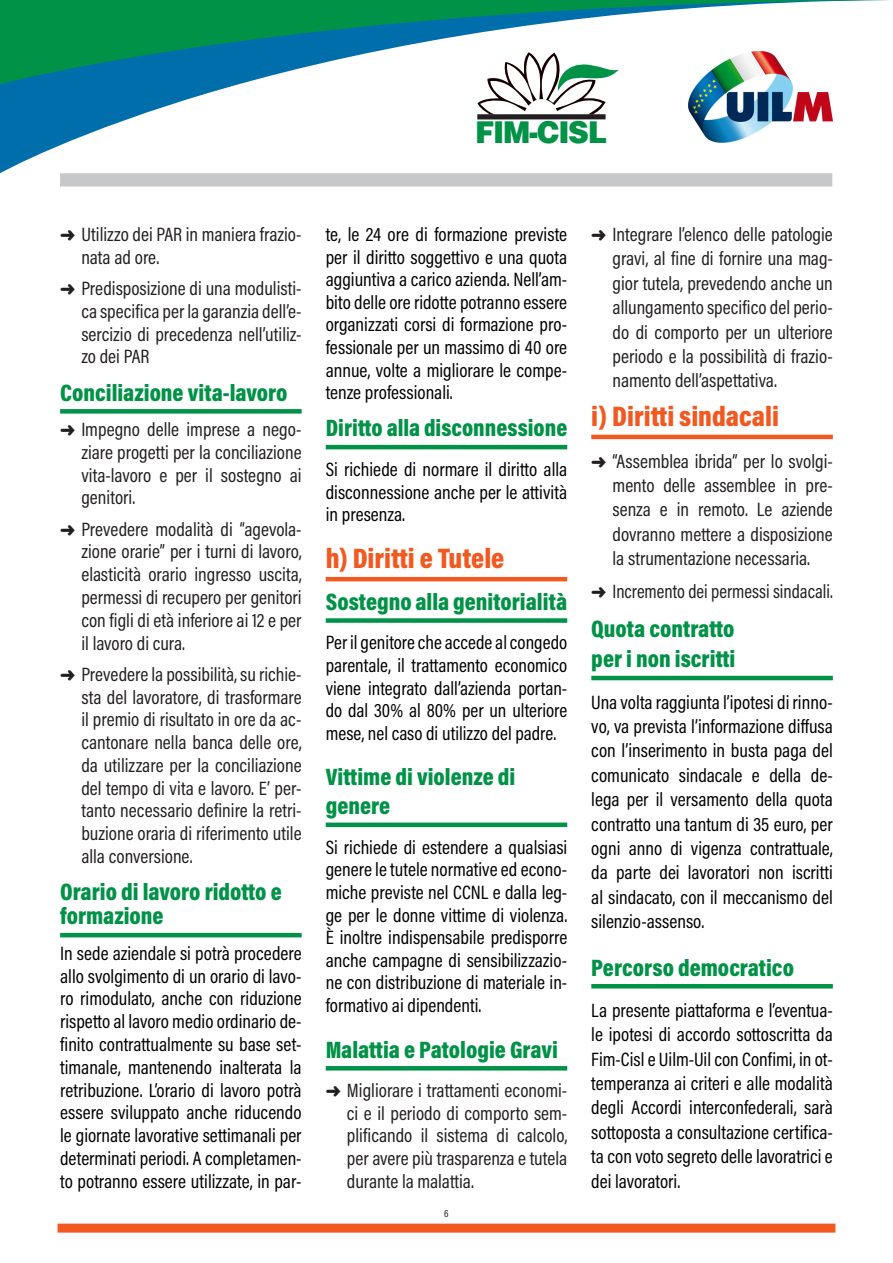
<style>
.page{position:relative;width:893px;height:1263px;background:#fff}
.page>*{position:absolute;margin:0;border:0;box-sizing:border-box;transform-origin:0 0}
.t1{font:900 30px "Helvetica";letter-spacing:-.045em;color:#009247;scale:.96 1}
.tiitoletto_ok{font:900 28.5px "Acumin Pro Cond";color:#f15921}
.tiitoletto_ok-2{font:900 24px/24.3px "Acumin Pro Cond";color:#009247}
.elenco_puntato{font:19.5px/22.6px "Acumin Pro Cond";color:#000;text-align:justify}
.t2{font:19.5px/22.8px "Acumin Pro Cond";color:#231f20;text-align:justify}
.t3{font:19.5px "Acumin Pro Cond";color:#231f20;scale:.96 1}
.t4{font:10.5px "Acumin Pro Cond";color:#231f20}
</style>
<div class="page">
<div style="left:58px;top:1223px;width:777px;height:9px;background:#f15921"></div>
<div style="left:60px;top:173px;width:772px;height:13px;background:#c7c8ca"></div>
<svg style="left:0;top:84px;width:833px;height:89px"></svg>
<svg style="left:0;top:0;width:890px;height:84px"></svg>
<div style="left:477px;top:114px;width:129px;height:5px;background:#231f20"></div>
<svg style="left:477px;top:52px;width:142px;height:62px"></svg>
<img style="left:689px;top:51px;width:143px;height:96px">
<div style="left:60px;top:409px;width:242px;height:5px;background:#009247"></div>
<hr style="left:60px;top:933px;width:242px;height:4px;background:#009247">
<hr style="left:326px;top:445px;width:241px;height:4px;background:#009247">
<hr style="left:326px;top:577px;width:241px;height:4px;background:#f15921">
<div style="left:326px;top:618px;width:241px;height:5px;background:#009247"></div>
<div style="left:326px;top:822px;width:241px;height:5px;background:#009247"></div>
<svg style="left:326px;top:1066px;width:241px;height:4px"></svg>
<hr style="left:591px;top:435px;width:242px;height:4px;background:#f15921">
<hr style="left:591px;top:676px;width:242px;height:4px;background:#009247">
<hr style="left:591px;top:984px;width:242px;height:4px;background:#009247">
<h1 class="t1" style="left:475px;top:113px;width:139px">FIM-CISL</h1>
<p class="t2" style="left:81px;top:222px;width:222px;text-indent:-21px">➜ Utilizzo dei PAR in maniera frazio&shy;nata ad ore.</p>
<p class="t2" style="left:81px;top:276px;width:222px;text-indent:-21px">➜ Predisposizione di una modulisti&shy;ca specifica per la garanzia dell’e&shy;sercizio di precedenza nell’utiliz&shy;zo dei PAR</p>
<p class="tiitoletto_ok-2" style="left:60px;top:380px;width:229px">Conciliazione vita-lavoro</p>
<p class="t2" style="left:81px;top:418px;width:222px;text-indent:-21px">➜ Impegno delle imprese a nego&shy;ziare progetti per la conciliazione vita-lavoro e per il sostegno ai genitori.</p>
<p class="t2" style="left:81px;top:517px;width:222px;text-indent:-21px">➜ Prevedere modalità di “agevola&shy;zione orarie” per i turni di lavoro, elasticità orario ingresso uscita, permessi di recupero per genitori con figli di età inferiore ai 12 e per il lavoro di cura.</p>
<p class="t2" style="left:81px;top:662px;width:222px;text-indent:-21px">➜ Prevedere la possibilità, su richie&shy;sta del lavoratore, di trasformare il premio di risultato in ore da ac&shy;cantonare nella banca delle ore, da utilizzare per la conciliazione del tempo di vita e lavoro. E’ per&shy;tanto necessario definire la retri&shy;buzione oraria di riferimento utile alla conversione.</p>
<p class="tiitoletto_ok-2" style="left:60px;top:879px;width:223px">Orario di lavoro ridotto e formazione</p>
<p class="elenco_puntato" style="left:60px;top:941px;width:243px">In sede aziendale si potrà procedere allo svolgimento di un orario di lavo&shy;ro rimodulato, anche con riduzione rispetto al lavoro medio ordinario de&shy;finito contrattualmente su base set&shy;timanale, mantenendo inalterata la retribuzione. L’orario di lavoro potrà essere sviluppato anche riducendo le giornate lavorative settimanali per determinati periodi. A completamen&shy;to potranno essere utilizzate, in par-</p>
<p class="elenco_puntato" style="left:326px;top:223px;width:243px">te, le 24 ore di formazione previste per il diritto soggettivo e una quota aggiuntiva a carico azienda. Nell’am&shy;bito delle ore ridotte potranno essere organizzati corsi di formazione pro&shy;fessionale per un massimo di 40 ore annue, volte a migliorare le compe&shy;tenze professionali.</p>
<p class="tiitoletto_ok-2" style="left:326px;top:415px;width:243px">Diritto alla disconnessione</p>
<p class="elenco_puntato" style="left:326px;top:457px;width:243px">Si richiede di normare il diritto alla disconnessione anche per le attività in presenza.</p>
<p class="tiitoletto_ok" style="left:326px;top:540px;width:180px">h) Diritti e Tutele</p>
<p class="tiitoletto_ok-2" style="left:326px;top:589px;width:243px">Sostegno alla genitorialità</p>
<p class="elenco_puntato" style="left:326px;top:631px;width:243px">Per il genitore che accede al congedo parentale, il trattamento economico viene integrato dall’azienda portan&shy;do dal 30% al 80% per un ulteriore mese, nel caso di utilizzo del padre.</p>
<p class="tiitoletto_ok-2" style="left:326px;top:762px;width:191px;line-height:28.7px">Vittime di violenze di genere</p>
<p class="elenco_puntato" style="left:326px;top:835px;width:243px">Si richiede di estendere a qualsiasi genere le tutele normative ed econo&shy;miche previste nel CCNL e dalla leg&shy;ge per le donne vittime di violenza.<br>È inoltre indispensabile predisporre anche campagne di sensibilizzazio&shy;ne con distribuzione di materiale in&shy;formativo ai dipendenti.</p>
<p class="tiitoletto_ok-2" style="left:326px;top:1036px;width:234px">Malattia e Patologie Gravi</p>
<p class="t2" style="left:347px;top:1079px;width:222px;text-indent:-21px">➜ Migliorare i trattamenti economi&shy;ci e il periodo di comporto sem&shy;plificando il sistema di calcolo, per avere più trasparenza e tutela durante la malattia.</p>
<p class="t4" style="left:444px;top:1206px;width:6px">6</p>
<p class="t2" style="left:613px;top:222px;width:222px;line-height:24.5px;text-indent:-21px">➜ Integrare l’elenco delle patologie gravi, al fine di fornire una mag&shy;gior tutela, prevedendo anche un allungamento specifico del perio&shy;do di comporto per un ulteriore periodo e la possibilità di frazio&shy;namento dell’aspettativa.</p>
<p class="tiitoletto_ok" style="left:591px;top:398px;width:189px">i) Diritti sindacali</p>
<p class="t2" style="left:613px;top:448px;width:222px;line-height:24.5px;text-indent:-21px">➜ “Assemblea ibrida” per lo svolgi&shy;mento delle assemblee in pre&shy;senza e in remoto. Le aziende dovranno mettere a disposizione la strumentazione necessaria.</p>
<p class="t3" style="left:591px;top:579px;width:253px">➜ Incremento dei permessi sindacali.</p>
<p class="tiitoletto_ok-2" style="left:591px;top:613px;width:146px;line-height:30.5px">Quota contratto per i non iscritti</p>
<p class="elenco_puntato" style="left:591px;top:689px;width:243px;line-height:24.5px">Una volta raggiunta l’ipotesi di rinno&shy;vo, va prevista l’informazione diffusa con l’inserimento in busta paga del comunicato sindacale e della de&shy;lega per il versamento della quota contratto una tantum di 35 euro, per ogni anno di vigenza contrattuale, da parte dei lavoratori non iscritti al sindacato, con il meccanismo del silenzio-assenso.</p>
<p class="tiitoletto_ok-2" style="left:591px;top:954px;width:204px">Percorso democratico</p>
<p class="elenco_puntato" style="left:591px;top:997px;width:243px;line-height:24.5px">La presente piattaforma e l’eventua&shy;le ipotesi di accordo sottoscritta da Fim-Cisl e Uilm-Uil con Confimi, in ot&shy;temperanza ai criteri e alle modalità degli Accordi interconfederali, sarà sottoposta a consultazione certifica&shy;ta con voto segreto delle lavoratrici e dei lavoratori.</p>
</div>
